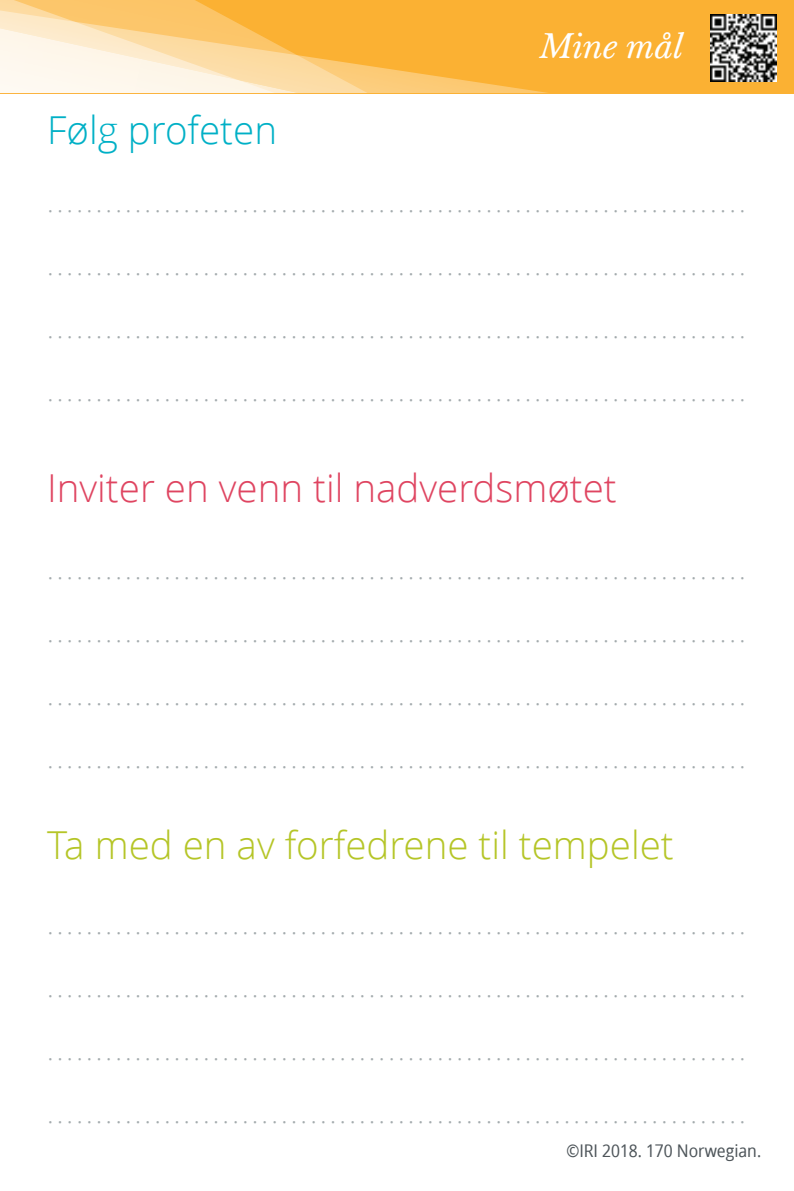
<style>
.page{position:relative;width:794px;height:1191px;background:#fff}
.page>*{position:absolute;margin:0;border:0;box-sizing:border-box;transform-origin:0 0}
.t1{font:300 38.5px "Zoramlds Lat";color:#b5c527}
.t2{font:300 38.5px "Zoramlds Lat";color:#df4561}
.t3{font:300 38.5px "Zoramlds Lat";color:#00b0c6}
.t4{font:italic 35px "Mc Kaylds Lat";color:#fff}
.t5{font:300 24.5px "Zoramlds Lat";color:#a3aaad;scale:1.14 1}
.t6{font:17.5px "Zoram Condlds Lat";color:#4e555a}
</style>
<div class="page">
<div style="left:0;top:0;width:794px;height:93px;background:#fbb133"></div>
<svg style="left:367px;top:65px;width:181px;height:28px"></svg>
<svg style="left:0;top:0;width:367px;height:93px"></svg>
<img style="left:710px;top:15px;width:67px;height:66px">
<h1 class="t3" style="left:47px;top:102px;width:231px">Følg profeten</h1>
<h2 class="t4" style="left:539px;top:18px;width:144px">Mine mål</h2>
<p class="t5" style="left:47px;top:185px;width:614px">........................................................................</p>
<p class="t5" style="left:47px;top:248px;width:614px">........................................................................</p>
<p class="t5" style="left:47px;top:311px;width:614px">........................................................................</p>
<p class="t5" style="left:47px;top:374px;width:614px">........................................................................</p>
<h1 class="t2" style="left:47px;top:460px;width:571px">Inviter en venn til nadverdsmøtet</h1>
<p class="t5" style="left:47px;top:552px;width:614px">........................................................................</p>
<p class="t5" style="left:47px;top:615px;width:614px">........................................................................</p>
<p class="t5" style="left:47px;top:678px;width:614px">........................................................................</p>
<p class="t5" style="left:47px;top:741px;width:614px">........................................................................</p>
<h1 class="t1" style="left:47px;top:817px;width:628px">Ta med en av forfedrene til tempelet</h1>
<p class="t5" style="left:47px;top:907px;width:614px">........................................................................</p>
<p class="t5" style="left:47px;top:970px;width:614px">........................................................................</p>
<p class="t5" style="left:47px;top:1033px;width:614px">........................................................................</p>
<p class="t5" style="left:47px;top:1096px;width:614px">........................................................................</p>
<p class="t6" style="left:566px;top:1137px;width:196px">©IRI 2018. 170 Norwegian.</p>
</div>
